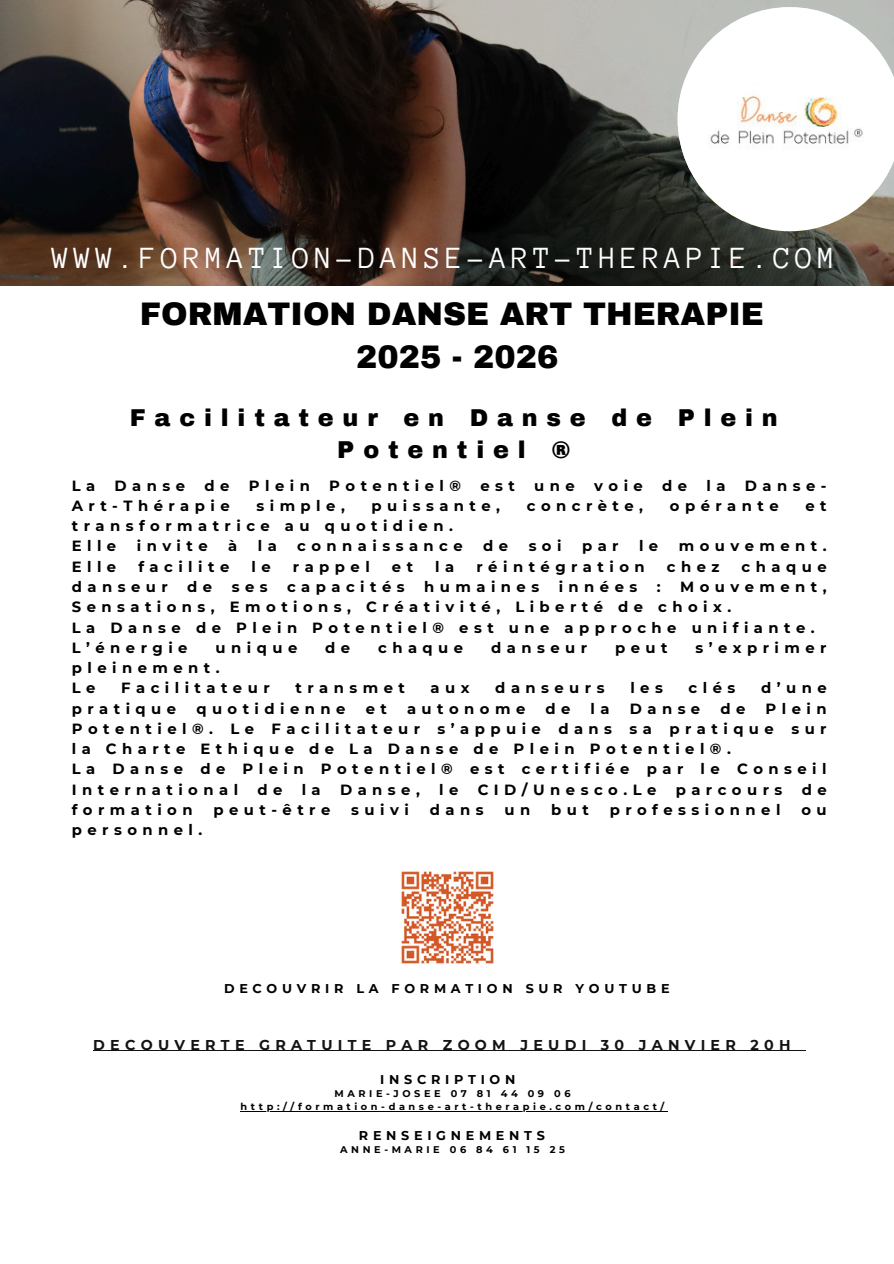
<style>
.page{position:relative;width:894px;height:1264px;background:#fff}
.page>*{position:absolute;margin:0;border:0;box-sizing:border-box;transform-origin:0 0}
.t1{font:900 31.95px/43.8px "Archivo";color:#000;text-align:center}
.t2{font:31.5px "Anonymous Pro";letter-spacing:.15em;color:#fff}
.t3{font:900 23.85px/32.7px "Archivo";letter-spacing:.37em;color:#000;text-align:center}
.t4{font:700 14.7px/20.2px "Montserrat";letter-spacing:.37em;color:#000}
.t5{font:700 14.25px "Montserrat";letter-spacing:.37em;color:#151312}
.t6{font:700 12.75px "Montserrat";letter-spacing:.37em;color:#000}
.t7{font:700 9.75px "Montserrat";letter-spacing:.37em;color:#000}
</style>
<div class="page">
<img style="left:0;top:0;width:893px;height:286px">
<img style="left:677px;top:7px;width:216px;height:224px">
<img style="left:401px;top:871px;width:92px;height:93px">
<hr style="left:240px;top:1110px;width:427px;height:1px;background:#000">
<hr style="left:93px;top:1050px;width:702px;height:1px;background:#151312">
<h1 class="t2" style="left:52px;top:242px;width:784px">WWW.FORMATION-DANSE-ART-THERAPIE.COM</h1>
<p class="t1" style="left:140px;top:292px;width:625px">FORMATION DANSE ART THERAPIE<br>2025 - 2026</p>
<h1 class="t3" style="left:130px;top:401px;width:649px">Facilitateur en Danse de Plein<br>Potentiel ®</h1>
<p class="t4" style="left:72px;top:475px;width:25px">L a</p>
<p class="t4" style="left:115px;top:475px;width:72px">Danse</p>
<p class="t4" style="left:204px;top:475px;width:26px">d e</p>
<p class="t4" style="left:249px;top:475px;width:63px">Plein</p>
<p class="t4" style="left:329px;top:475px;width:133px">Potentiel®</p>
<p class="t4" style="left:480px;top:475px;width:36px">est</p>
<p class="t4" style="left:534px;top:475px;width:42px">une</p>
<p class="t4" style="left:594px;top:475px;width:50px">voie</p>
<p class="t4" style="left:662px;top:475px;width:26px">d e</p>
<p class="t4" style="left:706px;top:475px;width:21px">l a</p>
<p class="t4" style="left:744px;top:475px;width:83px">Danse-</p>
<p class="t4" style="left:72px;top:495px;width:159px">Art-Thérapie</p>
<p class="t4" style="left:256px;top:495px;width:90px">simple,</p>
<p class="t4" style="left:371px;top:495px;width:130px">puissante,</p>
<p class="t4" style="left:526px;top:495px;width:118px">concrète,</p>
<p class="t4" style="left:669px;top:495px;width:110px">opérante</p>
<p class="t4" style="left:805px;top:495px;width:23px">e t</p>
<p class="t4" style="left:72px;top:516px;width:382px">transformatrice au quotidien.<br>Elle</p>
<p class="t4" style="left:137px;top:536px;width:72px">invite</p>
<p class="t4" style="left:228px;top:536px;width:11px">à</p>
<p class="t4" style="left:258px;top:536px;width:21px">l a</p>
<p class="t4" style="left:297px;top:536px;width:167px">connaissance</p>
<p class="t4" style="left:483px;top:536px;width:26px">d e</p>
<p class="t4" style="left:528px;top:536px;width:34px">soi</p>
<p class="t4" style="left:582px;top:536px;width:38px">par</p>
<p class="t4" style="left:639px;top:536px;width:21px">l e</p>
<p class="t4" style="left:678px;top:536px;width:149px">mouvement.</p>
<p class="t4" style="left:72px;top:556px;width:46px">Elle</p>
<p class="t4" style="left:138px;top:556px;width:92px">facilite</p>
<p class="t4" style="left:251px;top:556px;width:21px">l e</p>
<p class="t4" style="left:293px;top:556px;width:78px">rappel</p>
<p class="t4" style="left:392px;top:556px;width:23px">e t</p>
<p class="t4" style="left:435px;top:556px;width:21px">l a</p>
<p class="t4" style="left:476px;top:556px;width:170px">réintégration</p>
<p class="t4" style="left:666px;top:556px;width:54px">chez</p>
<p class="t4" style="left:741px;top:556px;width:86px">chaque</p>
<p class="t4" style="left:72px;top:576px;width:97px">danseur</p>
<p class="t4" style="left:187px;top:576px;width:26px">d e</p>
<p class="t4" style="left:232px;top:576px;width:37px">ses</p>
<p class="t4" style="left:287px;top:576px;width:119px">capacités</p>
<p class="t4" style="left:424px;top:576px;width:116px">humaines</p>
<p class="t4" style="left:558px;top:576px;width:80px">innées</p>
<p class="t4" style="left:656px;top:576px;width:5px">:</p>
<p class="t4" style="left:72px;top:576px;width:756px;text-indent:608px">Mouvement, Sensations, Emotions, Créativité, Liberté de choix.<br>La Danse de Plein Potentiel® est une approche unifiante.<br>L’énergie</p>
<p class="t4" style="left:215px;top:637px;width:83px">unique</p>
<p class="t4" style="left:325px;top:637px;width:26px">d e</p>
<p class="t4" style="left:378px;top:637px;width:86px">chaque</p>
<p class="t4" style="left:491px;top:637px;width:97px">danseur</p>
<p class="t4" style="left:615px;top:637px;width:54px">peut</p>
<p class="t4" style="left:695px;top:637px;width:133px">s’exprimer</p>
<p class="t4" style="left:72px;top:657px;width:149px">pleinement.<br>L e</p>
<p class="t4" style="left:121px;top:678px;width:150px">Facilitateur</p>
<p class="t4" style="left:295px;top:678px;width:111px">transmet</p>
<p class="t4" style="left:430px;top:678px;width:40px">aux</p>
<p class="t4" style="left:495px;top:678px;width:111px">danseurs</p>
<p class="t4" style="left:630px;top:678px;width:34px">les</p>
<p class="t4" style="left:688px;top:678px;width:48px">clés</p>
<p class="t4" style="left:760px;top:678px;width:67px">d’une</p>
<p class="t4" style="left:72px;top:698px;width:106px">pratique</p>
<p class="t4" style="left:196px;top:698px;width:151px">quotidienne</p>
<p class="t4" style="left:365px;top:698px;width:23px">e t</p>
<p class="t4" style="left:407px;top:698px;width:120px">autonome</p>
<p class="t4" style="left:545px;top:698px;width:26px">d e</p>
<p class="t4" style="left:590px;top:698px;width:21px">l a</p>
<p class="t4" style="left:629px;top:698px;width:72px">Danse</p>
<p class="t4" style="left:720px;top:698px;width:26px">d e</p>
<p class="t4" style="left:72px;top:698px;width:756px;text-indent:693px">Plein Potentiel®. Le Facilitateur s’appuie dans sa pratique sur la Charte Ethique de La Danse de Plein Potentiel®.<br>La Danse de Plein Potentiel® est certifiée par le Conseil International</p>
<p class="t4" style="left:257px;top:779px;width:26px">d e</p>
<p class="t4" style="left:301px;top:779px;width:21px">l a</p>
<p class="t4" style="left:340px;top:779px;width:81px">Danse,</p>
<p class="t4" style="left:439px;top:779px;width:21px">l e</p>
<p class="t4" style="left:477px;top:779px;width:180px">CID/Unesco.Le</p>
<p class="t4" style="left:675px;top:779px;width:108px">parcours</p>
<p class="t4" style="left:801px;top:779px;width:26px">d e</p>
<p class="t4" style="left:72px;top:799px;width:122px">formation</p>
<p class="t4" style="left:213px;top:799px;width:118px">peut-être</p>
<p class="t4" style="left:351px;top:799px;width:59px">suivi</p>
<p class="t4" style="left:429px;top:799px;width:55px">dans</p>
<p class="t4" style="left:504px;top:799px;width:27px">u n</p>
<p class="t4" style="left:551px;top:799px;width:39px">but</p>
<p class="t4" style="left:609px;top:799px;width:172px">professionnel</p>
<p class="t4" style="left:801px;top:799px;width:27px">o u</p>
<p class="t4" style="left:72px;top:819px;width:132px">personnel.</p>
<p class="t6" style="left:224px;top:980px;width:447px">DECOUVRIR LA FORMATION SUR YOUTUBE</p>
<p class="t5" style="left:93px;top:1035px;width:698px">DECOUVERTE GRATUITE PAR ZOOM JEUDI 30 JANVIER 20H</p>
<h4 class="t6" style="left:380px;top:1071px;width:136px">INSCRIPTION</h4>
<p class="t7" style="left:334px;top:1087px;width:237px">MARIE-JOSEE 07 81 44 09 06</p>
<h5 class="t7" style="left:240px;top:1100px;width:425px">http://formation-danse-art-therapie.com/contact/</h5>
<h3 class="t6" style="left:359px;top:1127px;width:187px">RENSEIGNEMENTS</h3>
<h3 class="t7" style="left:340px;top:1143px;width:226px">ANNE-MARIE 06 84 61 15 25</h3>
</div>
